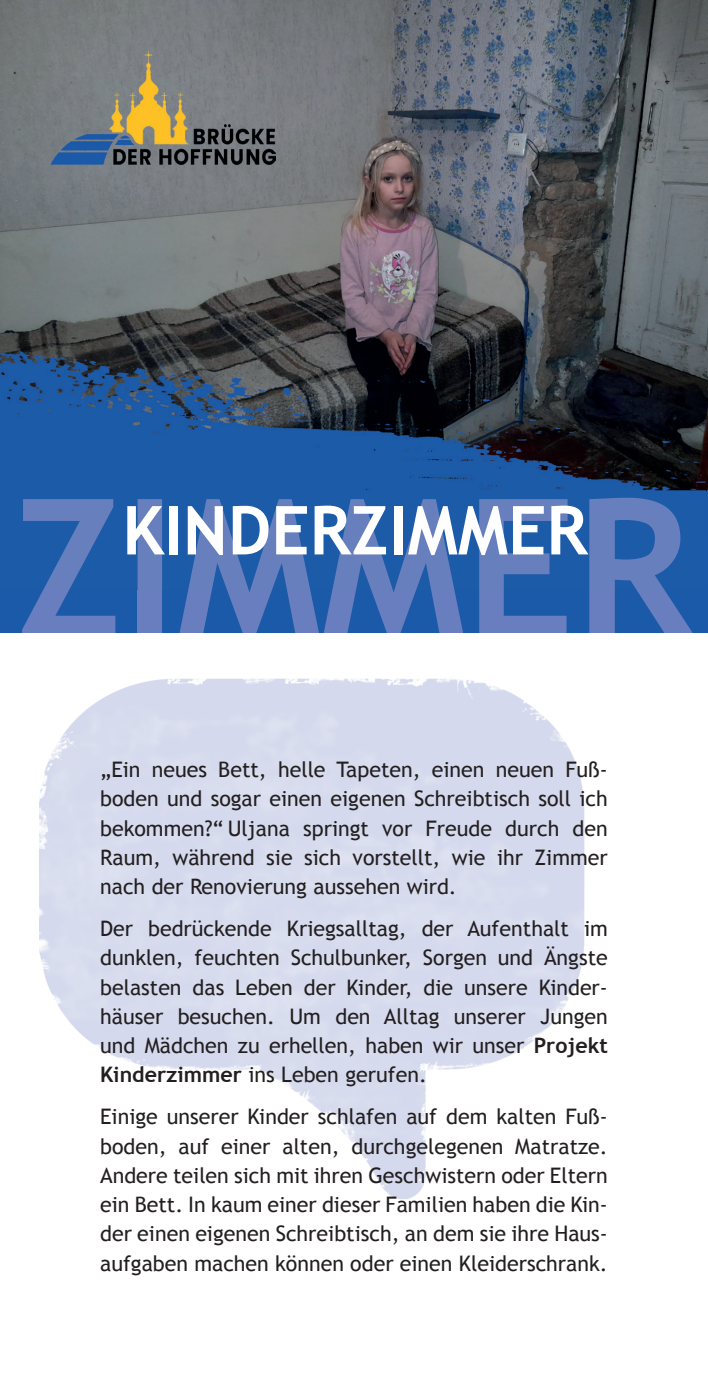
<style>
.page{position:relative;width:708px;height:1378px;background:#fff}
.page>*{position:absolute;margin:0;border:0;box-sizing:border-box;transform-origin:0 0}
.t1{font:700 193.5px "Trebuchet MS";color:#fff}
.t2{font:700 67.5px "Trebuchet MS";color:#fff}
.t3{font:21.38px/29.2px "Trebuchet MS";color:#231f20;text-align:justify}
.s1{font-weight:700}
</style>
<div class="page">
<img style="left:0;top:0;width:708px;height:490px">
<img style="left:0;top:249px;width:706px;height:291px">
<img style="left:0;top:540px;width:22px;height:50px">
<img style="left:696px;top:540px;width:10px;height:50px">
<div style="left:22px;top:590px;width:674px;height:43px;background:#1b5aa9"></div>
<img style="left:22px;top:498px;width:674px;height:92px">
<img style="left:39px;top:678px;width:485px;height:460px">
<img style="left:524px;top:702px;width:61px;height:345px">
<img style="left:349px;top:1138px;width:77px;height:61px">
<img style="left:51px;top:51px;width:225px;height:114px">
<h1 class="t1" style="left:15px;top:448px;width:680px">ZIMMER</h1>
<h2 class="t2" style="left:122px;top:488px;width:467px">KINDERZIMMER</h2>
<p class="t3" style="left:100px;top:755px;width:509px">„Ein neues Bett, helle Tapeten, einen neuen Fuß&shy;boden und sogar einen eigenen Schreibtisch soll ich bekommen?“ Uljana springt vor Freude durch den Raum, während sie sich vorstellt, wie ihr Zimmer nach der Renovierung aussehen wird.</p>
<p class="t3" style="left:100px;top:914px;width:509px">Der bedrückende Kriegsalltag, der Aufenthalt im dunklen, feuchten Schulbunker, Sorgen und Ängste belasten das Leben der Kinder, die unsere Kinder&shy;häuser besuchen. Um den Alltag unserer Jungen und Mädchen zu erhellen, haben wir unser <span class="s1">Projekt Kinder zimmer</span> ins Leben gerufen.</p>
<p class="t3" style="left:100px;top:1102px;width:509px">Einige unserer Kinder schlafen auf dem kalten Fuß&shy;boden, auf einer alten, durchgelegenen Matratze.<br>Andere teilen sich mit ihren Geschwistern oder Eltern ein Bett. In kaum einer dieser Familien haben die Kin&shy;der einen eigenen Schreibtisch, an dem sie ihre Haus&shy;aufgaben machen können oder einen Kleider schrank.</p>
</div>
